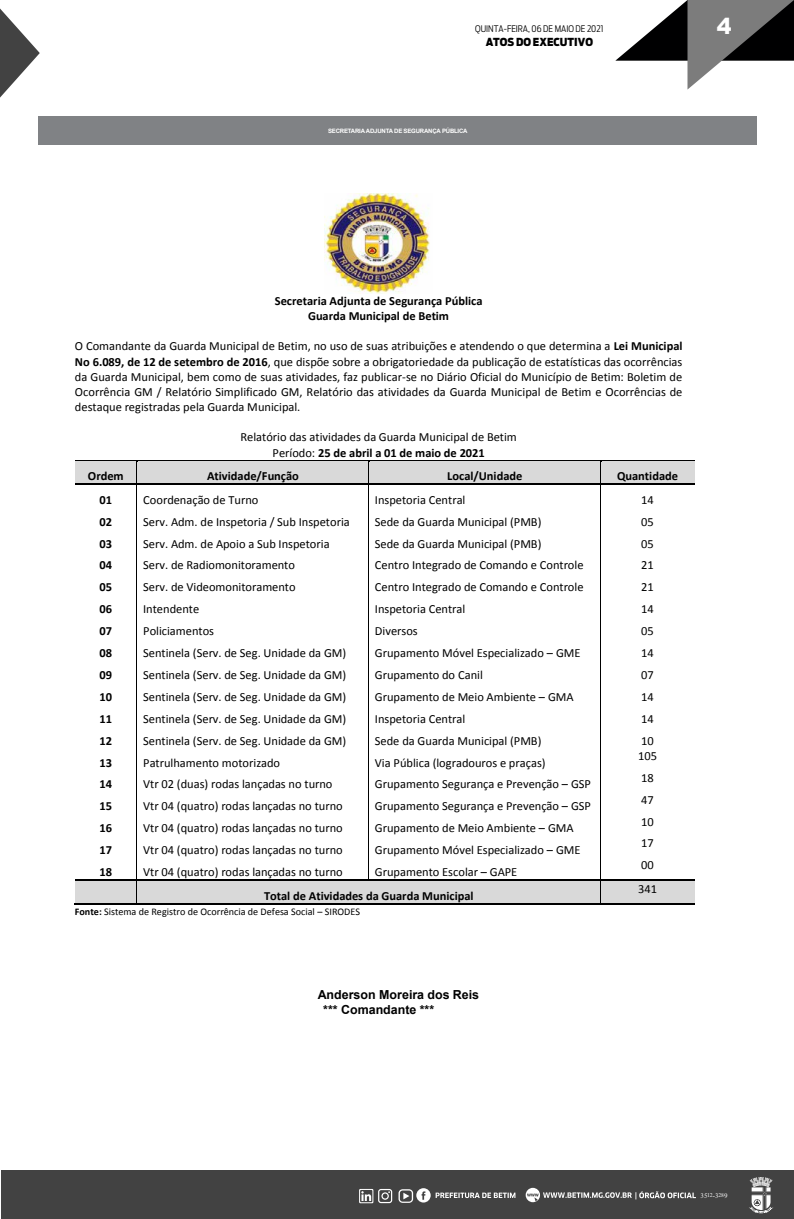
<style>
.page{position:relative;width:794px;height:1219px;background:#fff}
.page>*{position:absolute;margin:0;border:0;box-sizing:border-box;transform-origin:0 0}
.t1{font:900 22.2px "Arial";color:#fff}
.t2{font:12.4px/15.1px "Calibri";color:#000;text-align:justify}
.t3{font:700 12.4px/15.1px "Calibri";color:#000;text-align:center}
.t4{font:700 12.4px/14.3px "Arial";color:#000}
.t5{font:900 11px "Antenna Cond";color:#000}
.t6{font:10.1px "Calibri";color:#000}
.t7{font:300 9px "Antenna Cond";color:#000}
.t8{font:6.9px "Times New Roman";color:#fff}
.t9{font:700 6px "Arial";letter-spacing:-.03em;color:#fff}
.t10{font:5.9px "Times New Roman";color:#fff}
.s1{font-weight:700}
.s2{font-size:5.7px}
.s3{font-size:6.9px}
</style>
<div class="page">
<svg style="left:615px;top:0;width:179px;height:90px"></svg>
<svg style="left:0;top:9px;width:40px;height:89px"></svg>
<div style="left:1px;top:1170px;width:793px;height:49px;background:#424242"></div>
<svg style="left:525px;top:1188px;width:171px;height:14px"></svg>
<svg style="left:398px;top:1188px;width:117px;height:15px"></svg>
<svg style="left:359px;top:1189px;width:33px;height:14px"></svg>
<svg style="left:749px;top:1177px;width:24px;height:37px"></svg>
<div style="left:39px;top:117px;width:718px;height:28px;background:#808285"></div>
<div style="left:75px;top:462px;width:6px;height:22px;background:#d9d9d9"></div>
<div style="left:131px;top:462px;width:6px;height:22px;background:#d9d9d9"></div>
<div style="left:81px;top:462px;width:50px;height:22px;background:#d9d9d9"></div>
<div style="left:137px;top:462px;width:6px;height:22px;background:#d9d9d9"></div>
<div style="left:363px;top:462px;width:5px;height:22px;background:#d9d9d9"></div>
<div style="left:143px;top:462px;width:220px;height:22px;background:#d9d9d9"></div>
<div style="left:369px;top:462px;width:6px;height:22px;background:#d9d9d9"></div>
<div style="left:594px;top:462px;width:6px;height:22px;background:#d9d9d9"></div>
<div style="left:375px;top:462px;width:219px;height:22px;background:#d9d9d9"></div>
<div style="left:601px;top:462px;width:6px;height:22px;background:#d9d9d9"></div>
<div style="left:688px;top:462px;width:6px;height:22px;background:#d9d9d9"></div>
<div style="left:607px;top:462px;width:81px;height:22px;background:#d9d9d9"></div>
<hr style="left:75px;top:460px;width:62px;height:2px;background:#000">
<hr style="left:138px;top:460px;width:230px;height:2px;background:#000">
<hr style="left:370px;top:460px;width:230px;height:2px;background:#000">
<hr style="left:602px;top:460px;width:92px;height:2px;background:#000">
<hr style="left:75px;top:484px;width:62px;height:1px;background:#000">
<hr style="left:138px;top:484px;width:230px;height:1px;background:#000">
<hr style="left:370px;top:484px;width:230px;height:1px;background:#000">
<hr style="left:602px;top:484px;width:92px;height:1px;background:#000">
<div style="left:75px;top:881px;width:6px;height:22px;background:#d9d9d9"></div>
<div style="left:131px;top:881px;width:6px;height:22px;background:#d9d9d9"></div>
<div style="left:81px;top:881px;width:50px;height:22px;background:#d9d9d9"></div>
<div style="left:137px;top:881px;width:6px;height:22px;background:#d9d9d9"></div>
<div style="left:594px;top:881px;width:6px;height:22px;background:#d9d9d9"></div>
<div style="left:143px;top:881px;width:451px;height:22px;background:#d9d9d9"></div>
<div style="left:601px;top:881px;width:6px;height:15px;background:#d9d9d9"></div>
<div style="left:688px;top:881px;width:6px;height:15px;background:#d9d9d9"></div>
<div style="left:601px;top:896px;width:93px;height:7px;background:#d9d9d9"></div>
<div style="left:607px;top:881px;width:81px;height:15px;background:#d9d9d9"></div>
<hr style="left:75px;top:880px;width:62px;height:1px;background:#000">
<hr style="left:138px;top:880px;width:230px;height:1px;background:#000">
<svg style="left:368px;top:460px;width:2px;height:421px"></svg>
<hr style="left:370px;top:880px;width:230px;height:1px;background:#000">
<hr style="left:602px;top:880px;width:92px;height:1px;background:#000">
<hr style="left:74px;top:903px;width:63px;height:2px;background:#000">
<hr style="left:138px;top:903px;width:462px;height:2px;background:#000">
<svg style="left:600px;top:460px;width:2px;height:445px"></svg>
<hr style="left:602px;top:903px;width:92px;height:2px;background:#000">
<img style="left:325px;top:193px;width:105px;height:100px">
<p class="t7" style="left:475px;top:24px;width:130px">QUINTA-FEIRA, 06 DE MAIO DE 2021</p>
<h1 class="t1" style="left:717px;top:10px;width:16px">4</h1>
<p class="t5" style="left:485px;top:35px;width:109px">ATOS DO EXECUTIVO</p>
<p class="t9" style="left:328px;top:127px;width:141px">SECRETARIA ADJUNTA DE SEGURANÇA PÚBLICA</p>
<p class="t3" style="left:275px;top:293px;width:209px">Secretaria Adjunta de Segurança Pública<br>Guarda Municipal de Betim</p>
<p class="t2" style="left:75px;top:339px;width:609px">O Comandante da Guarda Municipal de Betim, no uso de suas atribuições e atendendo o que determina a <span class="s1">Lei Municipal No 6.089, de 12 de setembro de 2016</span>, que dispõe sobre a obrigatoriedade da publicação de estatísticas das ocorrências da Guarda Municipal, bem como de suas atividades, faz publicar-se no Diário Oficial do Município de Betim: Boletim de Ocorrência GM / Relatório Simplificado GM, Relatório das atividades da Guarda Municipal de Betim e Ocorrências de destaque registradas pela Guarda Municipal.</p>
<p class="t2" style="left:240px;top:430px;width:278px;text-align:center">Relatório das atividades da Guarda Municipal de Betim<br>Período: <span class="s1">25 de abril a 01 de maio de 2021</span></p>
<p class="t3" style="left:88px;top:468px;width:37px">Ordem</p>
<p class="t3" style="left:207px;top:468px;width:93px">Atividade/Função</p>
<p class="t3" style="left:447px;top:468px;width:77px">Local/Unidade</p>
<p class="t3" style="left:617px;top:468px;width:62px">Quantidade</p>
<p class="t3" style="left:100px;top:492px;width:14px">01</p>
<p class="t2" style="left:143px;top:492px;width:117px">Coordenação de Turno</p>
<p class="t2" style="left:375px;top:492px;width:92px">Inspetoria Central</p>
<p class="t2" style="left:641px;top:492px;width:14px">14</p>
<p class="t3" style="left:100px;top:514px;width:14px">02</p>
<p class="t2" style="left:143px;top:514px;width:208px">Serv. Adm. de Inspetoria / Sub Inspetoria</p>
<p class="t2" style="left:375px;top:514px;width:168px">Sede da Guarda Municipal (PMB)</p>
<p class="t2" style="left:641px;top:514px;width:14px">05</p>
<p class="t3" style="left:100px;top:536px;width:14px">03</p>
<p class="t2" style="left:143px;top:536px;width:188px">Serv. Adm. de Apoio a Sub Inspetoria</p>
<p class="t2" style="left:375px;top:536px;width:168px">Sede da Guarda Municipal (PMB)</p>
<p class="t2" style="left:641px;top:536px;width:14px">05</p>
<p class="t3" style="left:100px;top:558px;width:14px">04</p>
<p class="t2" style="left:143px;top:558px;width:153px">Serv. de Radiomonitoramento</p>
<p class="t2" style="left:375px;top:558px;width:210px">Centro Integrado de Comando e Controle</p>
<p class="t2" style="left:641px;top:558px;width:14px">21</p>
<p class="t3" style="left:100px;top:580px;width:14px">05</p>
<p class="t2" style="left:143px;top:580px;width:154px">Serv. de Videomonitoramento</p>
<p class="t2" style="left:375px;top:580px;width:210px">Centro Integrado de Comando e Controle</p>
<p class="t2" style="left:641px;top:580px;width:14px">21</p>
<p class="t3" style="left:100px;top:602px;width:14px">06</p>
<p class="t2" style="left:143px;top:602px;width:58px">Intendente</p>
<p class="t2" style="left:375px;top:602px;width:92px">Inspetoria Central</p>
<p class="t2" style="left:641px;top:602px;width:14px">14</p>
<p class="t3" style="left:100px;top:623px;width:14px">07</p>
<p class="t2" style="left:143px;top:624px;width:72px">Policiamentos</p>
<p class="t2" style="left:375px;top:624px;width:44px">Diversos</p>
<p class="t2" style="left:641px;top:624px;width:14px">05</p>
<p class="t3" style="left:100px;top:645px;width:14px">08</p>
<p class="t2" style="left:143px;top:645px;width:205px">Sentinela (Serv. de Seg. Unidade da GM)</p>
<p class="t2" style="left:375px;top:645px;width:207px">Grupamento Móvel Especializado – GME</p>
<p class="t2" style="left:641px;top:645px;width:14px">14</p>
<p class="t3" style="left:100px;top:667px;width:14px">09</p>
<p class="t2" style="left:143px;top:667px;width:205px">Sentinela (Serv. de Seg. Unidade da GM)</p>
<p class="t2" style="left:375px;top:667px;width:109px">Grupamento do Canil</p>
<p class="t2" style="left:641px;top:667px;width:14px">07</p>
<p class="t3" style="left:100px;top:689px;width:14px">10</p>
<p class="t2" style="left:143px;top:689px;width:205px">Sentinela (Serv. de Seg. Unidade da GM)</p>
<p class="t2" style="left:375px;top:689px;width:200px">Grupamento de Meio Ambiente – GMA</p>
<p class="t2" style="left:641px;top:689px;width:14px">14</p>
<p class="t3" style="left:100px;top:711px;width:14px">11</p>
<p class="t2" style="left:143px;top:711px;width:205px">Sentinela (Serv. de Seg. Unidade da GM)</p>
<p class="t2" style="left:375px;top:711px;width:92px">Inspetoria Central</p>
<p class="t2" style="left:641px;top:711px;width:14px">14</p>
<p class="t3" style="left:100px;top:733px;width:14px">12</p>
<p class="t2" style="left:143px;top:733px;width:205px">Sentinela (Serv. de Seg. Unidade da GM)</p>
<p class="t2" style="left:375px;top:733px;width:168px">Sede da Guarda Municipal (PMB)</p>
<p class="t2" style="left:641px;top:733px;width:14px">10</p>
<p class="t3" style="left:100px;top:755px;width:14px">13</p>
<p class="t2" style="left:143px;top:755px;width:138px">Patrulhamento motorizado</p>
<p class="t2" style="left:375px;top:755px;width:172px">Via Pública (logradouros e praças)</p>
<p class="t2" style="left:638px;top:748px;width:20px">105</p>
<p class="t3" style="left:100px;top:777px;width:14px">14</p>
<p class="t2" style="left:143px;top:777px;width:191px">Vtr 02 (duas) rodas lançadas no turno</p>
<p class="t2" style="left:375px;top:777px;width:217px">Grupamento Segurança e Prevenção – GSP</p>
<p class="t3" style="left:100px;top:799px;width:14px">15</p>
<p class="t2" style="left:143px;top:799px;width:201px">Vtr 04 (quatro) rodas lançadas no turno</p>
<p class="t2" style="left:375px;top:799px;width:217px">Grupamento Segurança e Prevenção – GSP</p>
<p class="t3" style="left:100px;top:821px;width:14px">16</p>
<p class="t2" style="left:143px;top:821px;width:201px">Vtr 04 (quatro) rodas lançadas no turno</p>
<p class="t2" style="left:375px;top:821px;width:200px">Grupamento de Meio Ambiente – GMA</p>
<p class="t3" style="left:100px;top:842px;width:14px">17</p>
<p class="t2" style="left:143px;top:843px;width:201px">Vtr 04 (quatro) rodas lançadas no turno</p>
<p class="t2" style="left:375px;top:843px;width:207px">Grupamento Móvel Especializado – GME</p>
<p class="t3" style="left:100px;top:864px;width:14px">18</p>
<p class="t2" style="left:143px;top:864px;width:201px">Vtr 04 (quatro) rodas lançadas no turno</p>
<p class="t2" style="left:375px;top:864px;width:144px">Grupamento Escolar – GAPE</p>
<p class="t3" style="left:264px;top:888px;width:211px">Total de Atividades da Guarda Municipal</p>
<p class="t6" style="left:75px;top:905px;width:287px"><span class="s1">Fonte:</span> Sistema de Registro de Ocorrência de Defesa Social – SIRODES</p>
<p class="t4" style="left:323px;top:988px;width:157px;text-indent:-5px">Anderson Moreira dos Reis *** Comandante ***</p>
<p class="t2" style="left:641px;top:770px;width:14px">18</p>
<p class="t2" style="left:641px;top:792px;width:14px">47</p>
<p class="t2" style="left:641px;top:814px;width:14px">10</p>
<p class="t2" style="left:641px;top:836px;width:14px">17</p>
<p class="t2" style="left:641px;top:858px;width:14px">00</p>
<p class="t2" style="left:638px;top:881px;width:20px">341</p>
<p class="t8" style="left:700px;top:1191px;width:19px">35 -3</p>
<p class="t10" style="left:707px;top:1191px;width:22px">12 <span class="s2">28</span><span class="s3">9</span></p>
</div>
